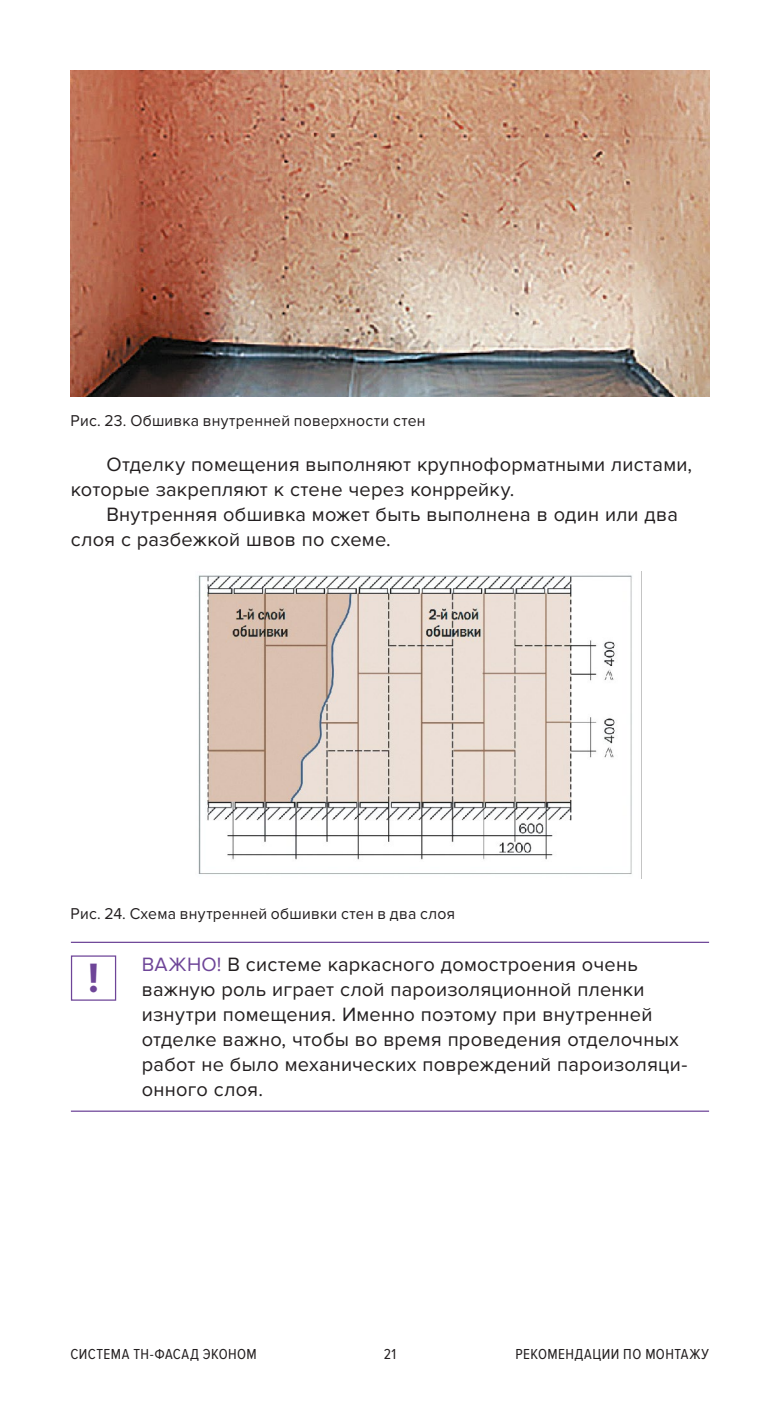
<style>
.page{position:relative;width:780px;height:1418px;background:#fff}
.page>*{position:absolute;margin:0;border:0;box-sizing:border-box;transform-origin:0 0}
.t1{font:700 42.5px "Proxima Nova";color:#6e4598}
.t2{font:20px/25px "Proxima Nova";letter-spacing:.01em;color:#231f20}
.t3{font:16.25px "Proxima Nova";letter-spacing:.015em;color:#231f20}
.t4{font:15px "Proxima Nova Cond";letter-spacing:.025em;color:#231f20}
.s1{color:#6e4598}
</style>
<div class="page">
<img style="left:71px;top:71px;width:638px;height:325px">
<img style="left:198px;top:575px;width:434px;height:299px">
<hr style="left:71px;top:941px;width:638px;height:2px;background:#6e4598">
<hr style="left:71px;top:1110px;width:638px;height:1px;background:#6e4598">
<div style="left:71px;top:955px;width:45px;height:45px;border:1px solid #6e4598"></div>
<p class="t3" style="left:71px;top:411px;width:356px">Рис. 23. Обшивка внутренней поверхности стен</p>
<p class="t2" style="left:71px;top:452px;width:622px;text-indent:35px">Отделку помещения выполняют крупноформатными листами, которые закрепляют к стене через конррейку.</p>
<p class="t2" style="left:71px;top:502px;width:608px;text-indent:35px">Внутренняя обшивка может быть выполнена в один или два слоя с разбежкой швов по схеме.</p>
<p class="t3" style="left:71px;top:904px;width:386px">Рис. 24. Схема внутренней обшивки стен в два слоя</p>
<h1 class="t1" style="left:88px;top:953px;width:12px">!</h1>
<p class="t2" style="left:142px;top:952px;width:547px"><span class="s1">ВАЖНО!</span> В системе каркасного домостроения очень важную роль играет слой пароизоляционной пленки изнутри помещения. Именно поэтому при внутренней отделке важно, чтобы во время проведения отделочных работ не было механических повреждений пароизоляци&shy;онного слоя.</p>
<p class="t4" style="left:71px;top:1345px;width:188px">СИСТЕМА ТН-ФАСАД ЭКОНОМ</p>
<p class="t4" style="left:383px;top:1345px;width:14px">21</p>
<p class="t4" style="left:515px;top:1345px;width:195px">РЕКОМЕНДАЦИИ ПО МОНТАЖУ</p>
</div>
